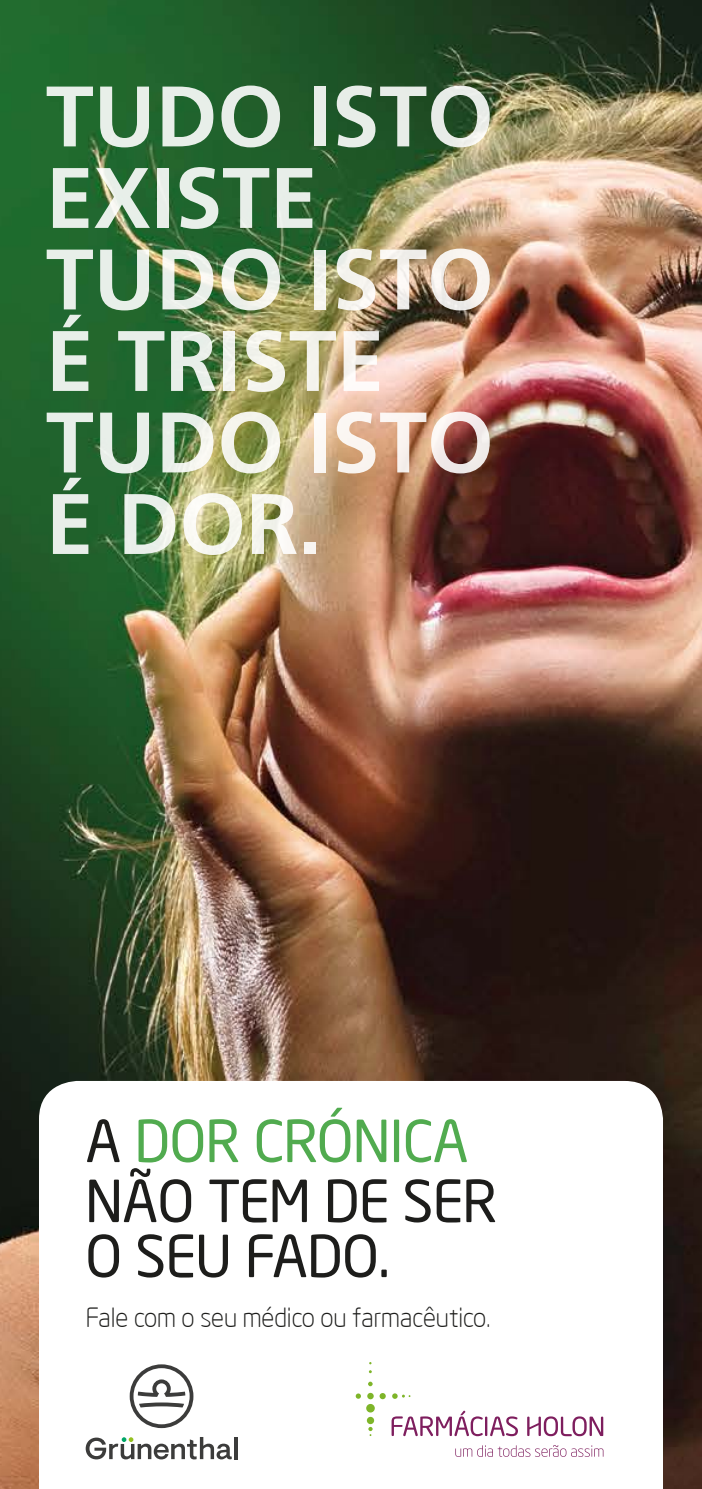
<style>
.page{position:relative;width:702px;height:1489px;background:#fff}
.page>*{position:absolute;margin:0;border:0;box-sizing:border-box;transform-origin:0 0}
.t1{font:700 85.75px/81.5px "Frutiger LT Std";color:#fff}
.t2{font:57.25px/60px "Neo Sans Intel";color:#1d1d1b}
.t3{font:300 26px "Neo Sans Intel";color:#1d1d1b}
.s1{color:#51ab4f}
</style>
<div class="page">
<img style="left:0;top:0;width:702px;height:1488px">
<svg style="left:39px;top:1080px;width:624px;height:408px"></svg>
<svg style="left:355px;top:1361px;width:163px;height:74px"></svg>
<svg style="left:527px;top:1416px;width:76px;height:19px"></svg>
<svg style="left:455px;top:1444px;width:148px;height:12px"></svg>
<hr style="left:234px;top:1436px;width:3px;height:22px;background:#3c3c3b">
<svg style="left:86px;top:1436px;width:146px;height:23px"></svg>
<svg style="left:130px;top:1364px;width:63px;height:63px"></svg>
<p class="t1" style="left:46px;top:76px;width:449px">TUDO ISTO<br>EXISTE<br>TUDO ISTO<br>É TRISTE<br>TUDO ISTO<br>É DOR.</p>
<p class="t2" style="left:86px;top:1110px;width:413px">A <span class="s1">DOR CRÓNICA<br></span>NÃO TEM DE SER</p>
<p class="t2" style="left:86px;top:1225px;width:305px">O SEU FADO.</p>
<p class="t3" style="left:86px;top:1301px;width:406px">Fale com o seu médico ou farmacêutico.</p>
</div>
